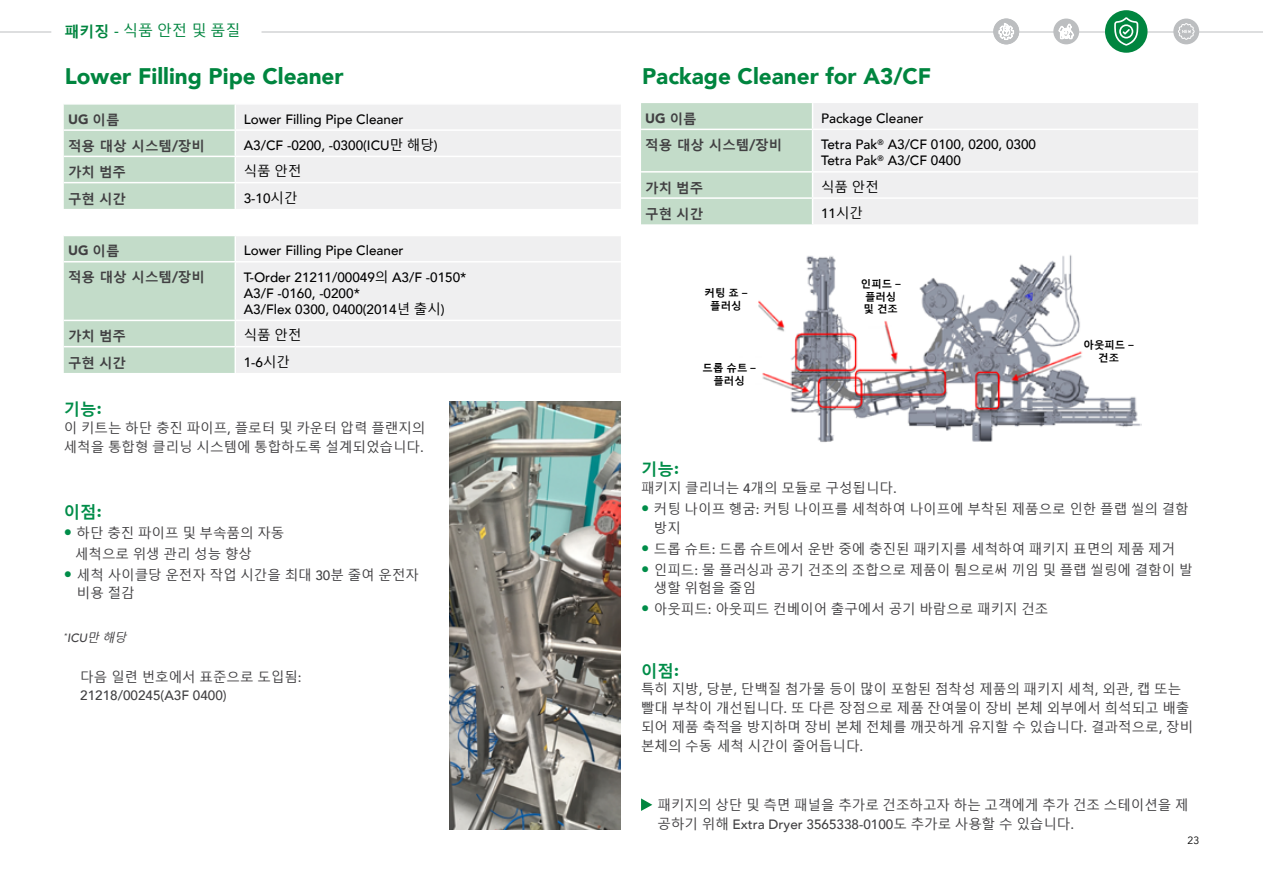
<style>
.page{position:relative;width:1263px;height:893px;background:#fff}
.page>*{position:absolute;margin:0;border:0;box-sizing:border-box;transform-origin:0 0}
.t1{font:900 22.5px "Avenir";color:#00853f}
.t2{font:700 16.5px "Malgun Gothic";color:#008d49}
.t3{font:15px "Malgun Gothic";color:#00853f}
.t4{font:13.5px/18.8px "Malgun Gothic";color:#414042}
.t5{font:500 13.5px/16.2px "Avenir";color:#000}
.t6{font:500 13.5px "Avenir";color:#414042}
.t7{font:700 13.5px "Malgun Gothic";color:#414042}
.t8{font:900 13.5px "Avenir";color:#414042}
.t9{font:13.5px "Malgun Gothic";color:#000}
.t10{font:italic 500 12px "Avenir";color:#414042}
.t11{font:700 10.5px/12.6px "Malgun Gothic";color:#000;text-align:center}
.t12{font:10.5px "Avenir";color:#000}
.s1{font-weight:700}
.s2{font-family:"Avenir";font-weight:500}
.s3{font-family:"Malgun Gothic";font-weight:700}
.s4{font-family:"Malgun Gothic";font-weight:400}
.s5{font-family:"Avenir";font-weight:900}
.s6{font-family:"Avenir";font-weight:800;font-size:16.5px;color:#008d49}
.s7{font-family:"Avenir";font-weight:800}
</style>
<div class="page">
<hr style="left:261px;top:32px;width:1002px;height:1px;background:#bcbec0">
<hr style="left:0;top:32px;width:51px;height:1px;background:#bcbec0">
<div style="left:1053px;top:19px;width:26px;height:25px;background:#bcbec0;border-radius:50%"></div>
<svg style="left:1059px;top:24px;width:15px;height:15px"></svg>
<div style="left:993px;top:19px;width:26px;height:25px;background:#bcbec0;border-radius:50%"></div>
<svg style="left:998px;top:23px;width:16px;height:17px"></svg>
<div style="left:1105px;top:10px;width:42px;height:43px;background:#00853f;border-radius:50%"></div>
<svg style="left:1114px;top:17px;width:24px;height:29px"></svg>
<div style="left:1173px;top:19px;width:26px;height:25px;background:#bcbec0;border-radius:50%"></div>
<svg style="left:1178px;top:23px;width:17px;height:17px"></svg>
<img style="left:758px;top:255px;width:383px;height:187px">
<div style="left:813px;top:103px;width:385px;height:121px;background:#efeff0"></div>
<div style="left:641px;top:103px;width:171px;height:121px;background:#c3dcc9"></div>
<hr style="left:641px;top:129px;width:171px;height:1px;background:#fff">
<hr style="left:812px;top:129px;width:386px;height:1px;background:#fff">
<hr style="left:641px;top:171px;width:171px;height:2px;background:#fff">
<hr style="left:812px;top:171px;width:386px;height:2px;background:#fff">
<hr style="left:641px;top:197px;width:171px;height:2px;background:#fff">
<hr style="left:812px;top:197px;width:386px;height:2px;background:#fff">
<svg style="left:641px;top:798px;width:11px;height:13px"></svg>
<div style="left:236px;top:236px;width:385px;height:137px;background:#efeff0"></div>
<div style="left:64px;top:236px;width:171px;height:137px;background:#c3dcc9"></div>
<hr style="left:64px;top:261px;width:171px;height:1px;background:#fff">
<hr style="left:235px;top:261px;width:386px;height:1px;background:#fff">
<hr style="left:64px;top:320px;width:171px;height:1px;background:#fff">
<hr style="left:235px;top:320px;width:386px;height:1px;background:#fff">
<hr style="left:64px;top:346px;width:171px;height:1px;background:#fff">
<hr style="left:235px;top:346px;width:386px;height:1px;background:#fff">
<svg style="left:64px;top:105px;width:557px;height:104px"></svg>
<hr style="left:64px;top:129px;width:171px;height:2px;background:#fff">
<hr style="left:235px;top:129px;width:386px;height:2px;background:#fff">
<hr style="left:64px;top:156px;width:171px;height:1px;background:#fff">
<hr style="left:235px;top:156px;width:386px;height:1px;background:#fff">
<hr style="left:64px;top:182px;width:171px;height:1px;background:#fff">
<hr style="left:235px;top:182px;width:386px;height:1px;background:#fff">
<img style="left:449px;top:402px;width:172px;height:427px">
<p class="t3" style="left:65px;top:22px;width:177px"><span class="s1">패키징</span> <span class="s2">-</span> 식품 안전 및 품질</p>
<h1 class="t1" style="left:65px;top:57px;width:280px">Lower Filling Pipe Cleaner</h1>
<p class="t8" style="left:68px;top:107px;width:53px">UG <span class="s3">이름</span></p>
<p class="t5" style="left:244px;top:110px;width:161px">Lower Filling Pipe Cleaner</p>
<p class="t7" style="left:68px;top:137px;width:138px">적용 대상 시스템/장비</p>
<p class="t5" style="left:244px;top:136px;width:195px">A3/CF -0200, -0300(ICU<span class="s4">만 해당</span>)</p>
<p class="t7" style="left:68px;top:163px;width:59px">가치 범주</p>
<p class="t9" style="left:244px;top:164px;width:59px">식품 안전</p>
<p class="t7" style="left:68px;top:190px;width:59px">구현 시간</p>
<p class="t5" style="left:244px;top:189px;width:55px">3-10<span class="s4">시간</span></p>
<p class="t8" style="left:68px;top:239px;width:53px">UG <span class="s3">이름</span></p>
<p class="t5" style="left:244px;top:242px;width:161px">Lower Filling Pipe Cleaner</p>
<p class="t7" style="left:68px;top:269px;width:138px">적용 대상 시스템/장비</p>
<p class="t5" style="left:244px;top:268px;width:224px">T-Order 21211/00049<span class="s4">의</span> A3/F -0150*<br>A3/F -0160, -0200*<br>A3/Flex 0300, 0400(2014<span class="s4">년 출시</span>)</p>
<p class="t7" style="left:68px;top:327px;width:59px">가치 범주</p>
<p class="t9" style="left:244px;top:328px;width:59px">식품 안전</p>
<p class="t7" style="left:68px;top:354px;width:59px">구현 시간</p>
<p class="t5" style="left:244px;top:353px;width:48px">1-6<span class="s4">시간</span></p>
<p class="t2" style="left:64px;top:399px;width:39px">기능<span class="s5">:</span></p>
<p class="t4" style="left:64px;top:419px;width:363px">이 키트는 하단 충진 파이프<span class="s2">,</span> 플로터 및 카운터 압력 플랜지의 세척을 통합형 클리닝 시스템에 통합하도록 설계되었습니다<span class="s2">.</span></p>
<p class="t2" style="left:64px;top:501px;width:39px">이점<span class="s5">:</span></p>
<p class="t4" style="left:75px;top:522px;width:211px;line-height:21px;text-indent:-11px"><span class="s6">•</span> 하단 충진 파이프 및 부속품의 자동 세척으로 위생 관리 성능 향상</p>
<p class="t4" style="left:77px;top:566px;width:344px;text-indent:-13px"><span class="s6">•</span> 세척 사이클당 운전자 작업 시간을 최대 <span class="s2">30</span>분 줄여 운전자 비용 절감</p>
<p class="t10" style="left:64px;top:630px;width:67px"><sup>*</sup>ICU<span class="s4">만해당</span></p>
<p class="t4" style="left:80px;top:668px;width:223px">다음 일련 번호에서 표준으로 도입됨<span class="s2">:</span></p>
<p class="t6" style="left:80px;top:684px;width:148px">21218/00245(A3F 0400)</p>
<h1 class="t1" style="left:642px;top:57px;width:291px">Package Cleaner for A3/CF</h1>
<p class="t8" style="left:645px;top:107px;width:53px">UG <span class="s3">이름</span></p>
<p class="t5" style="left:821px;top:109px;width:104px">Package Cleaner</p>
<p class="t7" style="left:645px;top:136px;width:138px">적용 대상 시스템/장비</p>
<p class="t5" style="left:821px;top:136px;width:216px">Tetra Pak<sup>®</sup> A3/CF 0100, 0200, 0300<br>Tetra Pak<sup>®</sup> A3/CF 0400</p>
<p class="t7" style="left:645px;top:179px;width:59px">가치 범주</p>
<p class="t9" style="left:821px;top:179px;width:59px">식품 안전</p>
<p class="t7" style="left:645px;top:205px;width:59px">구현 시간</p>
<p class="t5" style="left:821px;top:204px;width:44px">11<span class="s4">시간</span></p>
<p class="t11" style="left:705px;top:286px;width:44px">커팅 죠 <span class="s7">– </span>플러싱</p>
<p class="t11" style="left:703px;top:361px;width:55px">드롭 슈트 <span class="s7">– </span>플러싱</p>
<p class="t11" style="left:861px;top:277px;width:41px;text-align:left">인피드 <span class="s7">– </span>플러싱 및 건조</p>
<p class="t11" style="left:1084px;top:338px;width:52px">아웃피드 <span class="s7">– </span>건조</p>
<p class="t2" style="left:641px;top:458px;width:39px">기능<span class="s5">:</span></p>
<p class="t4" style="left:641px;top:479px;width:257px">패키지 클리너는 <span class="s2">4</span>개의 모듈로 구성됩니다<span class="s2">.</span></p>
<p class="t4" style="left:654px;top:500px;width:536px;text-indent:-13px"><span class="s6">•</span> 커팅 나이프 헹굼<span class="s2">:</span> 커팅 나이프를 세척하여 나이프에 부착된 제품으로 인한 플랩 씰의 결함 방지</p>
<p class="t4" style="left:641px;top:540px;width:536px"><span class="s6">•</span> 드롭 슈트<span class="s2">:</span> 드롭 슈트에서 운반 중에 충진된 패키지를 세척하여 패키지 표면의 제품 제거</p>
<p class="t4" style="left:654px;top:561px;width:540px;text-indent:-13px"><span class="s6">•</span> 인피드<span class="s2">:</span> 물 플러싱과 공기 건조의 조합으로 제품이 튐으로써 끼임 및 플랩 씰링에 결함이 발 생할 위험을 줄임</p>
<p class="t4" style="left:641px;top:600px;width:409px"><span class="s6">•</span> 아웃피드<span class="s2">:</span> 아웃피드 컨베이어 출구에서 공기 바람으로 패키지 건조</p>
<p class="t2" style="left:641px;top:660px;width:39px">이점<span class="s5">:</span></p>
<p class="t4" style="left:641px;top:680px;width:554px">특히 지방<span class="s2">,</span> 당분<span class="s2">,</span> 단백질 첨가물 등이 많이 포함된 점착성 제품의 패키지 세척<span class="s2">,</span> 외관<span class="s2">,</span> 캡 또는 빨대 부착이 개선됩니다<span class="s2">.</span> 또 다른 장점으로 제품 잔여물이 장비 본체 외부에서 희석되고 배출 되어 제품 축적을 방지하며 장비 본체 전체를 깨끗하게 유지할 수 있습니다<span class="s2">.</span> 결과적으로<span class="s2">,</span> 장비 본체의 수동 세척 시간이 줄어듭니다<span class="s2">.</span></p>
<p class="t4" style="left:657px;top:796px;width:533px">패키지의 상단 및 측면 패널을 추가로 건조하고자 하는 고객에게 추가 건조 스테이션을 제</p>
<p class="t6" style="left:657px;top:812px;width:418px"><span class="s4">공하기 위해</span> Extra Dryer 3565338-0100<span class="s4">도 추가로 사용할 수 있습니다</span>.</p>
<p class="t12" style="left:1187px;top:834px;width:13px">23</p>
</div>
